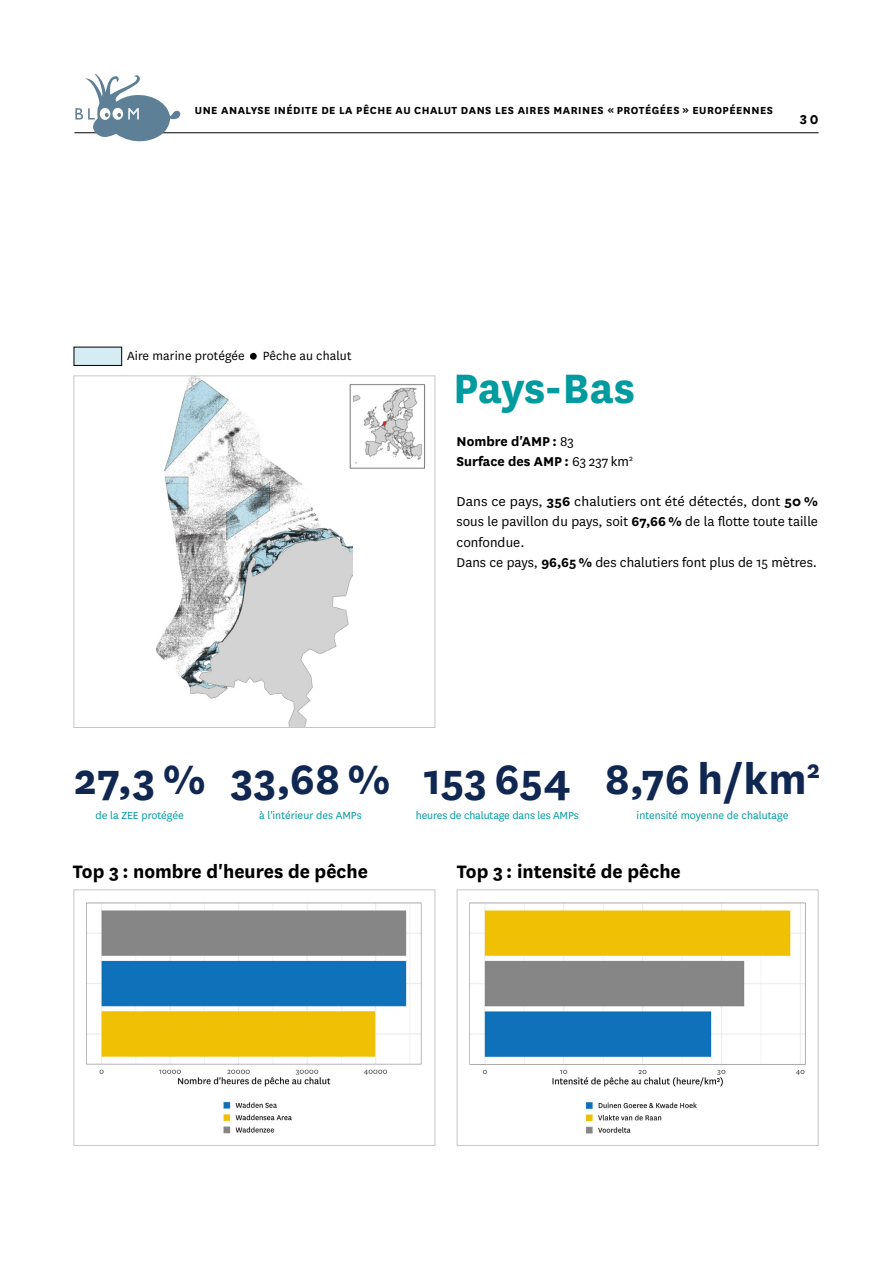
<style>
.page{position:relative;width:893px;height:1263px;background:#fff}
.page>*{position:absolute;margin:0;border:0;box-sizing:border-box;transform-origin:0 0}
.t1{font:700 48px "National";color:#102851}
.t2{font:700 48px "National";letter-spacing:-.005em;color:#009b9e}
.t3{font:700 21px "National";color:#000}
.t4{font:15px/20.1px "National";color:#000;scale:1.04 1}
.t5{font:700 15px/20.1px "National";color:#000}
.t6{font:13.95px "National";letter-spacing:.01em;color:#000}
.t7{font:12px "National";color:#009b9e}
.t8{font:700 12px "National";letter-spacing:.04em;color:#000}
.s1{font-weight:400}
.s2{font-weight:700}
</style>
<div class="page">
<hr style="left:74px;top:132px;width:745px;height:1px;background:#000">
<svg style="left:75px;top:74px;width:106px;height:68px"></svg>
<img style="left:156px;top:377px;width:197px;height:349px">
<div style="left:74px;top:375px;width:361px;height:353px;border:1px solid #c6c6c6"></div>
<div style="left:74px;top:347px;width:48px;height:18px;background:#d6ecf3"></div>
<div style="left:74px;top:347px;width:48px;height:19px;border:1px solid #000"></div>
<div style="left:250px;top:353px;width:7px;height:7px;background:#000;border-radius:50%"></div>
<img style="left:86px;top:902px;width:336px;height:232px">
<div style="left:74px;top:889px;width:361px;height:257px;border:1px solid #c6c6c6"></div>
<img style="left:469px;top:902px;width:337px;height:232px">
<div style="left:457px;top:889px;width:362px;height:257px;border:1px solid #c6c6c6"></div>
<div style="left:294px;top:378px;width:62px;height:67px;background:#fff"></div>
<img style="left:344px;top:384px;width:81px;height:89px">
<p class="t8" style="left:195px;top:102px;width:580px">UNE ANALYSE INÉDITE DE LA PÊCHE AU CHALUT DANS LES AIRES MARINES « PROTÉGÉES » EUROPÉENNES</p>
<p class="t5" style="left:800px;top:109px;width:20px">30</p>
<p class="t6" style="left:127px;top:347px;width:119px">Aire marine protégée</p>
<p class="t6" style="left:263px;top:347px;width:90px">Pêche au chalut</p>
<h1 class="t2" style="left:453px;top:354px;width:184px">Pays-Bas</h1>
<p class="t5" style="left:457px;top:430px;width:178px">Nombre d'AMP : <span class="s1">83<br></span>Surface des AMP : <span class="s1">63 237 km</span><sup>2</sup></p>
<p class="t4" style="left:457px;top:491px;width:349px">Dans ce pays, <span class="s2">356</span> chalutiers ont été détectés, dont <span class="s2">50 % </span>sous le pavillon du pays, soit <span class="s2">67,66 %</span> de la flotte toute taille confondue.<br>Dans ce pays, <span class="s2">96,65 %</span> des chalutiers font plus de 15 mètres.</p>
<h1 class="t1" style="left:74px;top:745px;width:133px">27,3 %</h1>
<p class="t7" style="left:95px;top:807px;width:90px">de la ZEE protégée</p>
<h1 class="t1" style="left:231px;top:745px;width:161px">33,68 %</h1>
<p class="t7" style="left:259px;top:807px;width:104px">à l'intérieur des AMPs</p>
<h1 class="t1" style="left:424px;top:745px;width:398px">153 654 8,76 h/km<sup>2</sup></h1>
<p class="t7" style="left:416px;top:807px;width:164px">heures de chalutage dans les AMPs</p>
<p class="t7" style="left:637px;top:807px;width:153px">intensité moyenne de chalutage</p>
<h2 class="t3" style="left:73px;top:857px;width:297px">Top 3 : nombre d'heures de pêche</h2>
<h2 class="t3" style="left:457px;top:857px;width:226px">Top 3 : intensité de pêche</h2>
</div>
